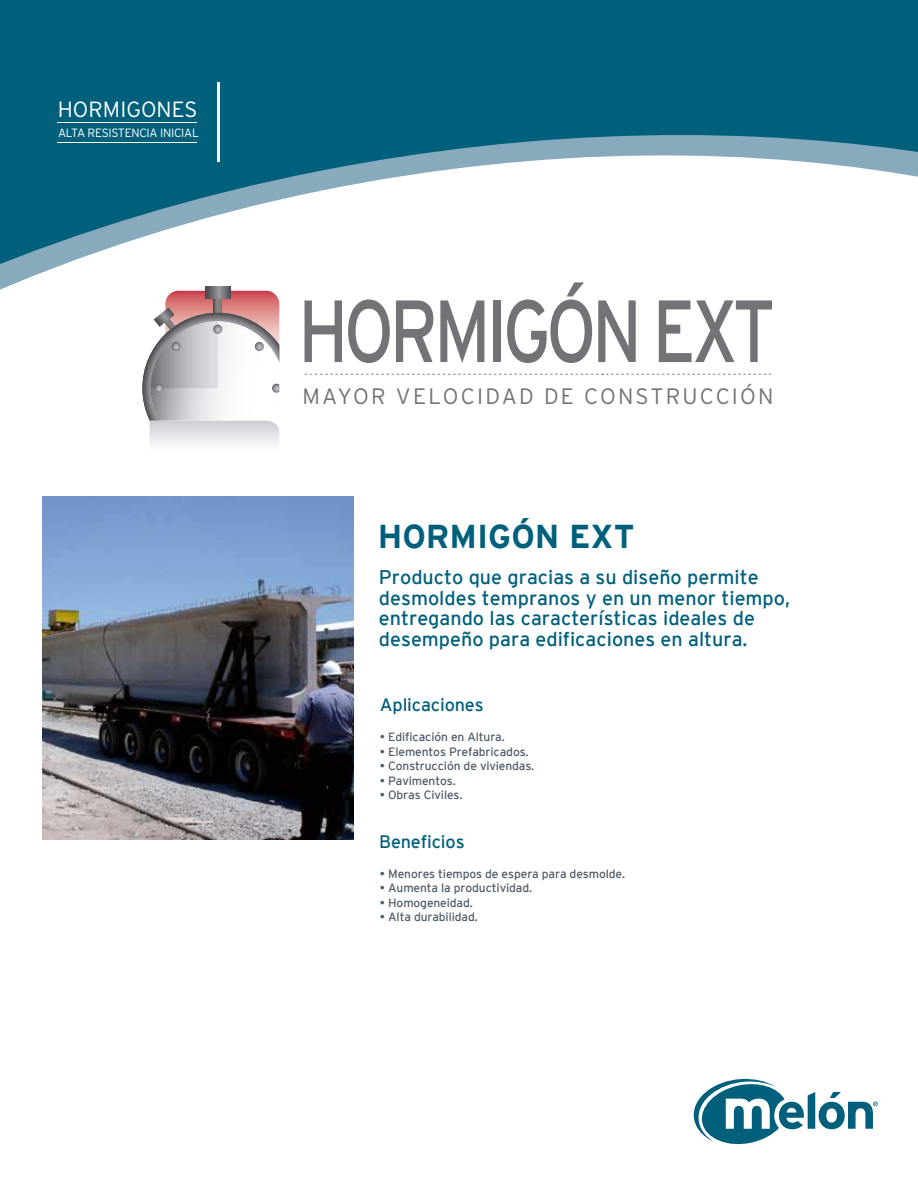
<style>
.page{position:relative;width:918px;height:1189px;background:#fff}
.page>*{position:absolute;margin:0;border:0;box-sizing:border-box;transform-origin:0 0}
.t1{font:87.9px "Interstate";letter-spacing:-.06em;color:#727277;scale:.8 1}
.t2{font:700 33px "Interstate";color:#00607c}
.t3{font:300 22.35px "Interstate";letter-spacing:.1em;color:#727277}
.t4{font:300 21.9px "Interstate";letter-spacing:.005em;color:#fff}
.t5{font:19.8px/20.7px "Interstate";color:#00607c}
.t6{font:18px "Interstate";letter-spacing:-.01em;color:#00607c}
.t7{font:12px "Interstate";letter-spacing:-.01em;color:#4e5d6a}
.t8{font:300 12px "Interstate";letter-spacing:-.025em;color:#fff}
</style>
<div class="page">
<svg style="left:305px;top:373px;width:466px;height:1px"></svg>
<svg style="left:142px;top:301px;width:137px;height:144px"></svg>
<svg style="left:0;top:275px;width:279px;height:26px"></svg>
<svg style="left:0;top:0;width:918px;height:275px;fill:#00607c"></svg>
<svg style="left:693px;top:1078px;width:185px;height:67px"></svg>
<hr style="left:58px;top:123px;width:139px;height:1px;background:#fff">
<hr style="left:217px;top:82px;width:3px;height:79px;background:#fff">
<img style="left:43px;top:496px;width:311px;height:343px">
<hr style="left:58px;top:142px;width:139px;height:1px;background:#fff">
<h3 class="t4" style="left:58px;top:97px;width:141px">HORMIGONES</h3>
<p class="t8" style="left:58px;top:126px;width:142px">ALTA RESISTENCIA INICIAL</p>
<h1 class="t1" style="left:298px;top:282px;width:598px">HORMIGÓN EXT</h1>
<h3 class="t3" style="left:302px;top:383px;width:473px">MAYOR VELOCIDAD DE CONSTRUCCIÓN</h3>
<h2 class="t2" style="left:378px;top:518px;width:258px">HORMIGÓN EXT</h2>
<h3 class="t5" style="left:379px;top:566px;width:413px">Producto que gracias a su diseño permite desmoldes tempranos y en un menor tiempo, entregando las características ideales de desempeño para edificaciones en altura.</h3>
<h3 class="t6" style="left:380px;top:694px;width:105px">Aplicaciones</h3>
<p class="t7" style="left:380px;top:730px;width:126px">• Edificación en Altura.</p>
<p class="t7" style="left:380px;top:744px;width:150px">• Elementos Prefabricados.</p>
<p class="t7" style="left:380px;top:759px;width:156px">• Construcción de viviendas.</p>
<p class="t7" style="left:380px;top:773px;width:77px">• Pavimentos.</p>
<p class="t7" style="left:380px;top:787px;width:84px">• Obras Civiles.</p>
<h3 class="t6" style="left:379px;top:831px;width:87px">Beneficios</h3>
<p class="t7" style="left:380px;top:866px;width:247px">• Menores tiempos de espera para desmolde.</p>
<p class="t7" style="left:380px;top:881px;width:154px">• Aumenta la productividad.</p>
<p class="t7" style="left:380px;top:895px;width:94px">• Homogeneidad.</p>
<p class="t7" style="left:380px;top:909px;width:99px">• Alta durabilidad.</p>
</div>
